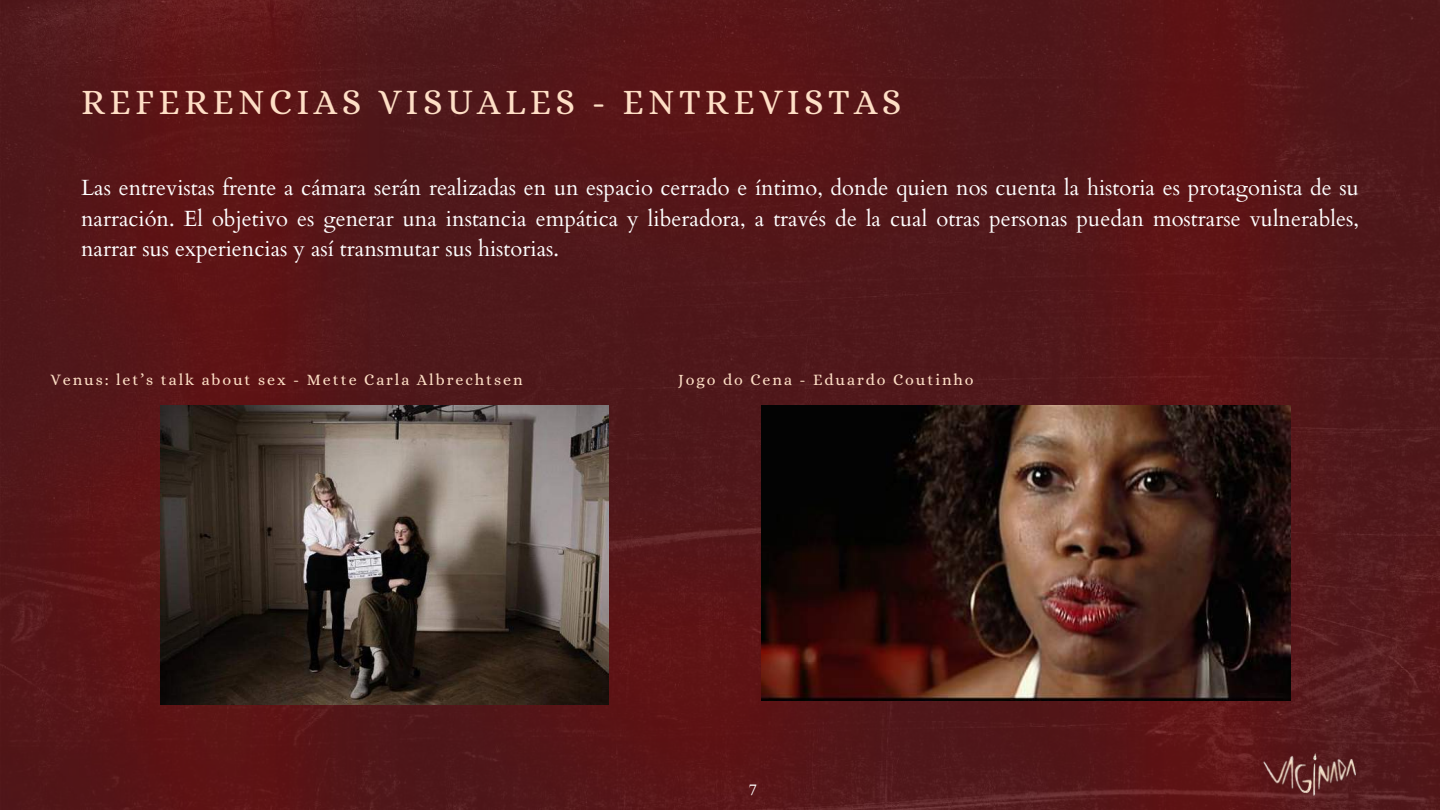
<style>
.page{position:relative;width:1440px;height:810px;background:#fff}
.page>*{position:absolute;margin:0;border:0;box-sizing:border-box;transform-origin:0 0}
.t1{font:36px "Alice";letter-spacing:.12em;color:#fedfc6}
.t2{font:22px/30.8px "Cardo";color:#fff;text-align:justify}
.t3{font:16px "Alice";letter-spacing:.12em;color:#fedfc6}
.t4{font:16px "Cardo";color:#fdfaf9}
</style>
<div class="page">
<img style="left:0;top:0;width:1440px;height:810px">
<img style="left:1261px;top:751px;width:98px;height:48px">
<img style="left:161px;top:405px;width:448px;height:299px">
<img style="left:762px;top:405px;width:528px;height:295px">
<h1 class="t1" style="left:81px;top:81px;width:822px">REFERENCIAS VISUALES - ENTREVISTAS</h1>
<p class="t2" style="left:81px;top:173px;width:1279px">Las entrevistas frente a cámara serán realizadas en un espacio cerrado e íntimo, donde quien nos cuenta la historia es protagonista de su narración. El objetivo es generar una instancia empática y liberadora, a través de la cual otras personas puedan mostrarse vulnerables, narrar sus experiencias y así transmutar sus historias.</p>
<p class="t3" style="left:51px;top:370px;width:474px">Venus: let’s talk about sex - Mette Carla Albrechtsen</p>
<p class="t3" style="left:678px;top:370px;width:297px">Jogo do Cena - Eduardo Coutinho</p>
<p class="t4" style="left:749px;top:780px;width:10px">7</p>
</div>
